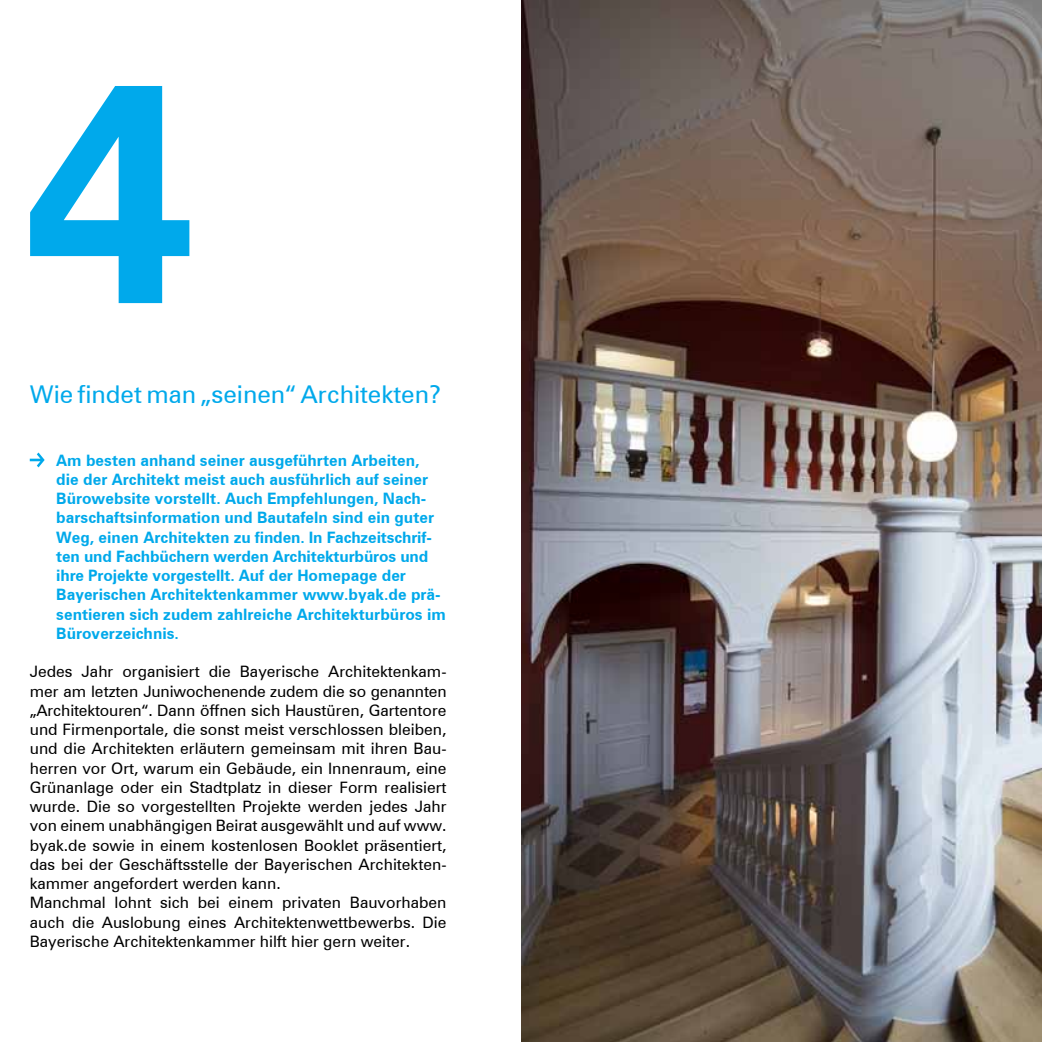
<style>
.page{position:relative;width:1042px;height:1042px;background:#fff}
.page>*{position:absolute;margin:0;border:0;box-sizing:border-box;transform-origin:0 0}
.t1{font:700 311.5px "Zurich BT";color:#00a9eb}
.t2{font:24.5px "Zurich BT";color:#00a9eb}
.t3{font:15.75px/19.2px "Zurich BT";color:#000}
.t4{font:700 15.75px/19.2px "Zurich BT";color:#00a9eb}
</style>
<div class="page">
<svg style="left:30px;top:452px;width:15px;height:15px"></svg>
<img style="left:521px;top:0;width:521px;height:1042px">
<h1 class="t1" style="left:24px;top:3px;width:174px">4</h1>
<h2 class="t2" style="left:30px;top:379px;width:413px">Wie findet man „seinen“ Architekten?</h2>
<p class="t4" style="left:56px;top:450px;width:391px">Am besten anhand seiner ausgeführten Arbeiten, die der Architekt meist auch ausführlich auf seiner Bürowebsite vorstellt. Auch Empfehlungen, Nach&shy;barschaftsinformation und Bautafeln sind ein guter Weg, einen Architekten zu finden. In Fachzeitschrif&shy;ten und Fachbüchern werden Architekturbüros und ihre Projekte vorgestellt. Auf der Homepage der Bayerischen Architektenkammer www.byak.de prä&shy;sentieren sich zudem zahlreiche Architekturbüros im Büroverzeichnis.</p>
<p class="t3" style="left:30px;top:662px;width:418px">Jedes Jahr organisiert die Bayerische Architektenkam&shy;mer am letzten Juniwochenende zudem die so genannten „Architektouren“. Dann öffnen sich Haustüren, Gartentore und Firmenportale, die sonst meist verschlossen bleiben, und die Architekten erläutern gemeinsam mit ihren Bau&shy;herren vor Ort, warum ein Gebäude, ein Innenraum, eine Grünanlage oder ein Stadtplatz in dieser Form realisiert wurde. Die so vorgestellten Projekte werden jedes Jahr von einem unabhängigen Beirat ausgewählt und auf www. byak.de sowie in einem kostenlosen Booklet präsentiert, das bei der Geschäftsstelle der Bayerischen Architekten&shy;kammer angefordert werden kann.<br>Manchmal lohnt sich bei einem privaten Bauvorhaben auch die Auslobung eines Architektenwettbewerbs. Die Bayerische Architektenkammer hilft hier gern weiter.</p>
</div>
